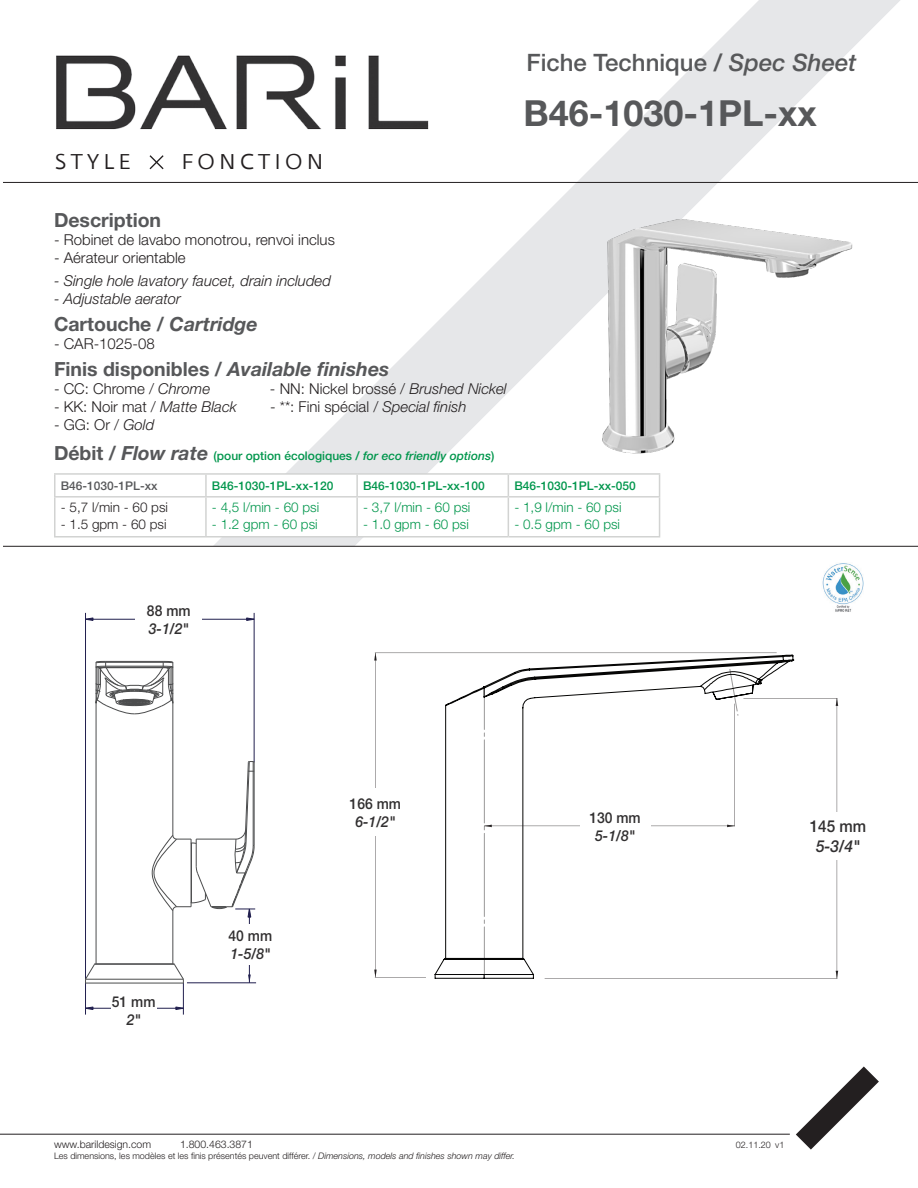
<style>
.page{position:relative;width:918px;height:1188px;background:#fff}
.page>*{position:absolute;margin:0;border:0;box-sizing:border-box;transform-origin:0 0}
.t1{font:700 36px "Helvetica Neue LT Std";color:#57585a}
.t2{font:500 24px "Helvetica Neue LT Std";color:#57585a}
.t3{font:21.3px "Fedra Sans Greek Book TF";letter-spacing:.2em;color:#231f20}
.t4{font:700 19.5px "Helvetica Neue LT Std";color:#57585a}
.Measurements{font:italic 500 16.5px/19.8px "Helvetica Neue LT Std";color:#312f30;text-align:center;scale:.93 1}
.t5{font:300 15px "Helvetica Neue LT Std";color:#231f20}
.t6{font:italic 300 15px "Helvetica Neue LT Std";color:#231f20}
.Measurements-2{font:italic 500 15px/18px "Helvetica Neue LT Std";color:#312f30;text-align:center;scale:.93 1}
.Measurements-3{font:500 15px/18px "Helvetica Neue LT Std";color:#312f30;text-align:center;scale:.93 1}
.t7{font:300 13.5px "Helvetica Neue LT Std";color:#00964c}
.t8{font:300 13.5px "Helvetica Neue LT Std";color:#231f20}
.t9{font:500 12px "Helvetica Neue LT Std";color:#00964c}
.t10{font:500 12px "Helvetica Neue LT Std";color:#57585a}
.t11{font:300 10.5px "Helvetica Neue LT Std";color:#231f20}
.t12{font:300 9px "Helvetica Neue LT Std";color:#231f20}
.s1{font-style:italic}
.s2{font-weight:700;font-size:19.5px;color:#57585a}
.s3{font-weight:700;font-style:italic;font-size:19.5px;color:#57585a}
.s4{font-style:normal}
</style>
<div class="page">
<img style="left:54px;top:55px;width:159px;height:127px">
<svg style="left:148px;top:154px;width:17px;height:17px"></svg>
<hr style="left:0;top:1134px;width:790px;height:1px;background:#231f20">
<svg style="left:796px;top:1066px;width:83px;height:84px"></svg>
<svg style="left:213px;top:0;width:688px;height:546px"></svg>
<img style="left:526px;top:202px;width:375px;height:293px">
<hr style="left:3px;top:182px;width:915px;height:1px;background:#231f20">
<hr style="left:54px;top:473px;width:152px;height:2px;background:#d2d3d2">
<hr style="left:54px;top:475px;width:2px;height:21px;background:#d2d3d2">
<hr style="left:206px;top:473px;width:151px;height:2px;background:#d2d3d2">
<hr style="left:357px;top:473px;width:151px;height:2px;background:#d2d3d2">
<hr style="left:508px;top:473px;width:152px;height:2px;background:#d2d3d2">
<svg style="left:55px;top:474px;width:605px;height:62px"></svg>
<hr style="left:54px;top:496px;width:152px;height:2px;background:#d2d3d2">
<hr style="left:54px;top:498px;width:2px;height:38px;background:#d2d3d2">
<hr style="left:206px;top:496px;width:151px;height:2px;background:#d2d3d2">
<hr style="left:205px;top:498px;width:2px;height:38px;background:#d2d3d2">
<hr style="left:357px;top:496px;width:151px;height:2px;background:#d2d3d2">
<hr style="left:356px;top:498px;width:2px;height:38px;background:#d2d3d2">
<hr style="left:508px;top:496px;width:152px;height:2px;background:#d2d3d2">
<hr style="left:508px;top:498px;width:1px;height:38px;background:#d2d3d2">
<hr style="left:659px;top:498px;width:1px;height:38px;background:#d2d3d2">
<hr style="left:54px;top:536px;width:152px;height:2px;background:#d2d3d2">
<hr style="left:206px;top:536px;width:151px;height:2px;background:#d2d3d2">
<hr style="left:357px;top:536px;width:151px;height:2px;background:#d2d3d2">
<hr style="left:508px;top:536px;width:152px;height:2px;background:#d2d3d2">
<hr style="left:3px;top:546px;width:915px;height:1px;background:#231f20">
<img style="left:822px;top:563px;width:42px;height:49px">
<svg style="left:374px;top:653px;width:3px;height:325px"></svg>
<svg style="left:434px;top:654px;width:360px;height:325px"></svg>
<svg style="left:545px;top:698px;width:291px;height:281px"></svg>
<svg style="left:836px;top:698px;width:2px;height:281px"></svg>
<svg style="left:484px;top:669px;width:254px;height:309px"></svg>
<svg style="left:86px;top:1007px;width:7px;height:3px"></svg>
<svg style="left:176px;top:1007px;width:7px;height:3px"></svg>
<svg style="left:246px;top:618px;width:8px;height:3px"></svg>
<svg style="left:86px;top:618px;width:7px;height:3px"></svg>
<hr style="left:85px;top:983px;width:1px;height:32px;background:#211f4e">
<hr style="left:85px;top:613px;width:1px;height:366px;background:#211f4e">
<hr style="left:86px;top:1008px;width:97px;height:1px;background:#211f4e">
<hr style="left:183px;top:983px;width:1px;height:32px;background:#211f4e">
<hr style="left:254px;top:613px;width:1px;height:150px;background:#211f4e">
<hr style="left:86px;top:619px;width:168px;height:1px;background:#211f4e">
<hr style="left:96px;top:663px;width:1px;height:301px;background:#4c4d4e">
<hr style="left:86px;top:983px;width:97px;height:1px;background:#4c4d4e">
<hr style="left:86px;top:979px;width:97px;height:1px;background:#4c4d4e">
<hr style="left:172px;top:663px;width:1px;height:172px;background:#4c4d4e">
<hr style="left:172px;top:911px;width:1px;height:53px;background:#4c4d4e">
<hr style="left:95px;top:964px;width:79px;height:1px;background:#4c4d4e">
<hr style="left:95px;top:963px;width:79px;height:1px;background:#4c4d4e">
<svg style="left:85px;top:963px;width:11px;height:20px"></svg>
<svg style="left:173px;top:963px;width:11px;height:20px"></svg>
<svg style="left:95px;top:661px;width:79px;height:54px"></svg>
<svg style="left:248px;top:975px;width:3px;height:8px"></svg>
<hr style="left:249px;top:909px;width:1px;height:74px;background:#211f4e">
<svg style="left:152px;top:761px;width:103px;height:156px"></svg>
<hr style="left:187px;top:983px;width:69px;height:1px;background:#211f4e">
<div style="left:580px;top:798px;width:70px;height:57px;background:#fff"></div>
<div style="left:313px;top:789px;width:125px;height:47px;background:#fff"></div>
<div style="left:775px;top:812px;width:126px;height:48px;background:#fff"></div>
<div style="left:135px;top:599px;width:67px;height:41px;background:#fff"></div>
<div style="left:217px;top:924px;width:67px;height:41px;background:#fff"></div>
<div style="left:111px;top:990px;width:45px;height:42px;background:#fff"></div>
<h3 class="t3" style="left:55px;top:151px;width:77px">STYLE</h3>
<h3 class="t3" style="left:181px;top:151px;width:144px">FONCTION</h3>
<p class="t2" style="left:526px;top:48px;width:331px">Fiche Technique / <span class="s1">Spec Sheet</span></p>
<p class="t1" style="left:524px;top:91px;width:295px">B46-1030-1PL-xx</p>
<p class="t4" style="left:54px;top:208px;width:109px">Description</p>
<p class="t5" style="left:54px;top:231px;width:282px">- Robinet de lavabo monotrou, renvoi inclus</p>
<p class="t5" style="left:54px;top:249px;width:133px">- Aérateur orientable</p>
<p class="t6" style="left:54px;top:272px;width:279px">- Single hole lavatory faucet, drain included</p>
<p class="t6" style="left:54px;top:290px;width:128px">- Adjustable aerator</p>
<p class="t4" style="left:54px;top:312px;width:205px">Cartouche / <span class="s1">Cartridge</span></p>
<p class="t5" style="left:54px;top:334px;width:102px">- CAR-1025-08</p>
<p class="t4" style="left:54px;top:357px;width:337px">Finis disponibles / <span class="s1">Available finishes</span></p>
<p class="t5" style="left:54px;top:379px;width:158px">- CC: Chrome / <span class="s1">Chrome</span></p>
<p class="t5" style="left:270px;top:379px;width:238px">- NN: Nickel brossé / <span class="s1">Brushed Nickel</span></p>
<p class="t5" style="left:54px;top:397px;width:184px">- KK: Noir mat / <span class="s1">Matte Black</span></p>
<p class="t5" style="left:270px;top:397px;width:198px">- **: Fini spécial / <span class="s1">Special finish</span></p>
<p class="t5" style="left:54px;top:415px;width:102px">- GG: Or / <span class="s1">Gold</span></p>
<p class="t9" style="left:54px;top:448px;width:442px"><span class="s2">Débit /</span> <span class="s3">Flow rate</span> (pour option écologiques / <span class="s1">for eco friendly options</span>)</p>
<p class="t10" style="left:61px;top:478px;width:98px">B46-1030-1PL-xx</p>
<p class="t9" style="left:212px;top:478px;width:123px">B46-1030-1PL-xx-120</p>
<p class="t9" style="left:363px;top:478px;width:123px">B46-1030-1PL-xx-100</p>
<p class="t9" style="left:514px;top:478px;width:123px">B46-1030-1PL-xx-050</p>
<p class="t8" style="left:61px;top:499px;width:109px">- 5,7 l/min - 60 psi</p>
<p class="t8" style="left:61px;top:516px;width:107px">- 1.5 gpm - 60 psi</p>
<p class="t7" style="left:212px;top:499px;width:109px">- 4,5 l/min - 60 psi</p>
<p class="t7" style="left:212px;top:516px;width:107px">- 1.2 gpm - 60 psi</p>
<p class="t7" style="left:363px;top:499px;width:109px">- 3,7 l/min - 60 psi</p>
<p class="t7" style="left:363px;top:516px;width:107px">- 1.0 gpm - 60 psi</p>
<p class="t7" style="left:514px;top:499px;width:109px">- 1,9 l/min - 60 psi</p>
<p class="t7" style="left:514px;top:516px;width:107px">- 0.5 gpm - 60 psi</p>
<p class="Measurements-2" style="left:147px;top:602px;width:48px;text-align:left"><span class="s4">88 mm<br></span>3-1/2"</p>
<p class="Measurements-3" style="left:112px;top:993px;width:48px">51 mm<br><span class="s1">2"</span></p>
<p class="Measurements-2" style="left:229px;top:927px;width:48px;text-align:left"><span class="s4">40 mm<br></span>1-5/8"</p>
<p class="Measurements-2" style="left:350px;top:794px;width:57px"><span class="s4">166 mm<br></span>6-1/2"</p>
<p class="Measurements-2" style="left:589px;top:809px;width:57px"><span class="s4">130 mm<br></span>5-1/8"</p>
<p class="Measurements" style="left:810px;top:816px;width:62px"><span class="s4">145 mm<br></span>5-3/4"</p>
<p class="t11" style="left:54px;top:1138px;width:99px">www.barildesign.com</p>
<p class="t11" style="left:180px;top:1138px;width:74px">1.800.463.3871</p>
<p class="t12" style="left:736px;top:1139px;width:37px">02.11.20</p>
<p class="t12" style="left:54px;top:1150px;width:463px">Les dimensions, les modèles et les finis présentés peuvent différer. / <span class="s1">Dimensions, models and finishes shown may differ.</span></p>
<p class="t12" style="left:775px;top:1140px;width:11px">v1</p>
</div>
